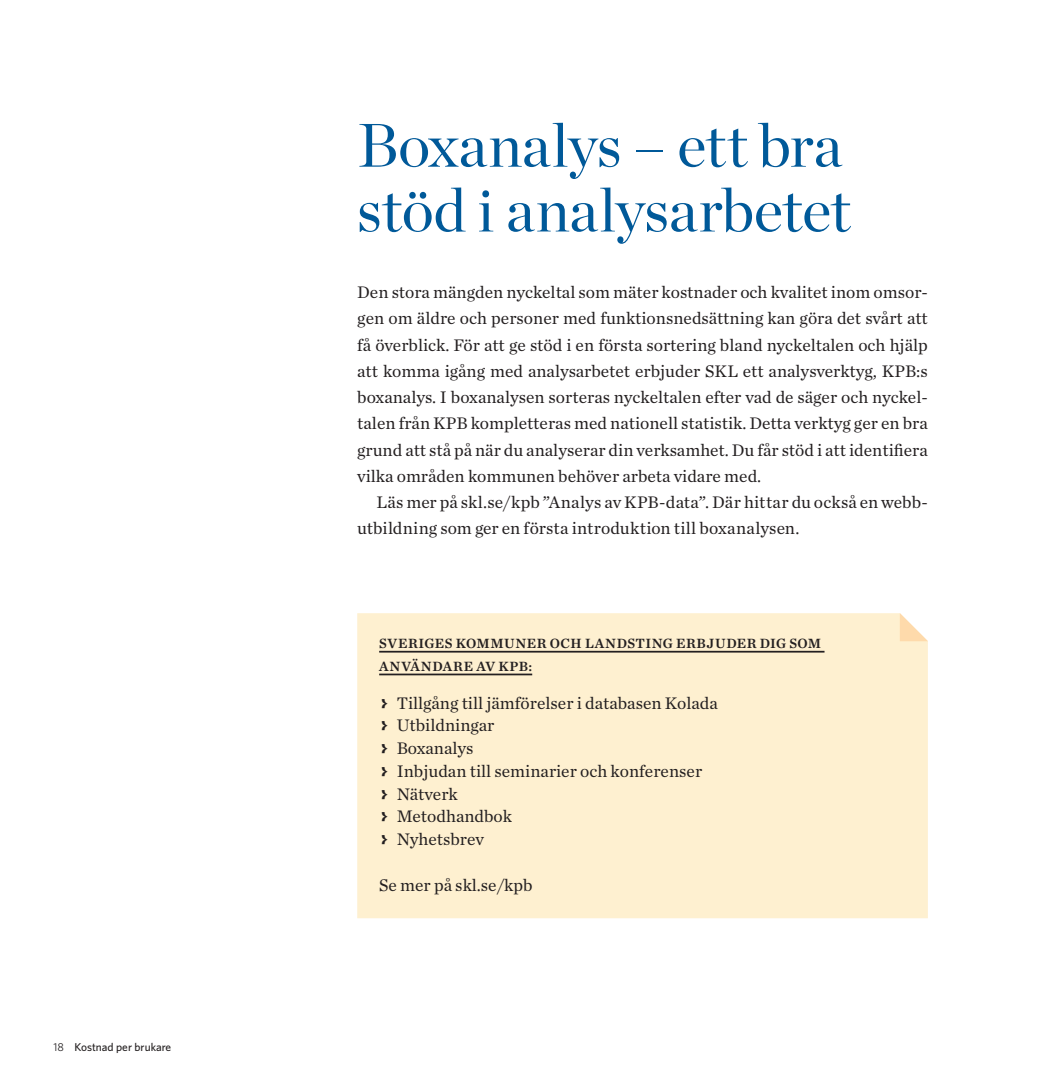
<style>
.page{position:relative;width:1042px;height:1092px;background:#fff}
.page>*{position:absolute;margin:0;border:0;box-sizing:border-box;transform-origin:0 0}
.t1{font:61.25px/64.8px "Chronicle Display";letter-spacing:-.01em;color:#005999}
.t2{font:17.5px/26.2px "Chronicle Text G1";color:#231f20}
.t3{font:14px/22.8px "Chronicle Text G1 Semi";letter-spacing:.035em;color:#231f20}
.t4{font:500 11.38px "Whitney";color:#231f20}
.s1{font-weight:400}
.s2{font-family:"SKL Tecken"}
</style>
<div class="page">
<div style="left:357px;top:613px;width:571px;height:305px;background:#fef0d0"></div>
<svg style="left:900px;top:613px;width:28px;height:28px"></svg>
<hr style="left:379px;top:650px;width:445px;height:2px;background:#231f20">
<hr style="left:379px;top:673px;width:153px;height:2px;background:#231f20">
<p class="t4" style="left:53px;top:1039px;width:119px"><span class="s1">18</span> Kostnad per brukare</p>
<h1 class="t1" style="left:357px;top:108px;width:495px">Boxanalys – ett bra stöd i analysarbetet</h1>
<p class="t2" style="left:357px;top:278px;width:572px;text-align:justify">Den stora mängden nyckeltal som mäter kostnader och kvalitet inom omsor&shy;gen om äldre och personer med funktionsnedsättning kan göra det svårt att få överblick. För att ge stöd i en första sortering bland nyckeltalen och hjälp att komma igång med analysarbetet erbjuder SKL ett analysverktyg, KPB:s boxanalys. I boxanalysen sorteras nyckeltalen efter vad de säger och nyckel&shy;talen från KPB kompletteras med nationell statistik. Detta verktyg ger en bra grund att stå på när du analyserar din verksamhet. Du får stöd i att identifiera vilka områden kommunen behöver arbeta vidare med.</p>
<p class="t2" style="left:357px;top:488px;width:572px;text-indent:19px">Läs mer på skl.se/kpb ”Analys av KPB-data”. Där hittar du också en webb&shy;utbildning som ger en första introduktion till boxanalysen.</p>
<p class="t3" style="left:379px;top:631px;width:443px">SVERIGES KOMMUNER OCH LANDSTING ERBJUDER DIG SOM<br>ANVÄNDARE AV KPB:</p>
<p class="t2" style="left:379px;top:690px;width:340px;line-height:22.8px"><span class="s2">&gt;</span> Tillgång till jämförelser i databasen Kolada <span class="s2">&gt;</span> Utbildningar<br><span class="s2">&gt;</span> Boxanalys<br><span class="s2">&gt;</span> Inbjudan till seminarier och konferenser<br><span class="s2">&gt;</span> Nätverk<br><span class="s2">&gt;</span> Metodhandbok<br><span class="s2">&gt;</span> Nyhetsbrev</p>
<p class="t2" style="left:379px;top:870px;width:155px">Se mer på skl.se/kpb</p>
</div>
